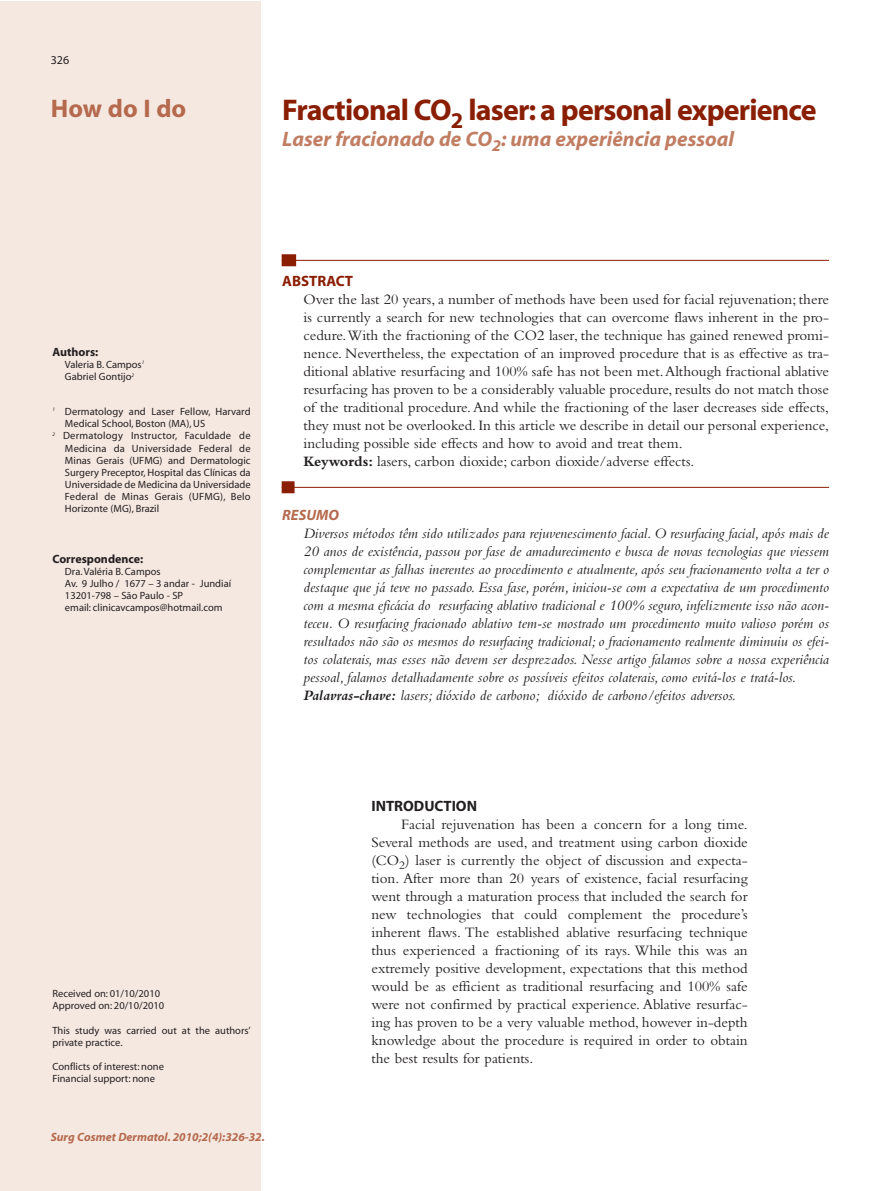
<style>
.page{position:relative;width:893px;height:1191px;background:#fff}
.page>*{position:absolute;margin:0;border:0;box-sizing:border-box;transform-origin:0 0}
.t1{font:700 30px "Myriad";letter-spacing:-.03em;color:#8a1e03}
.t2{font:700 25.5px "Myriad";color:#b5694d}
.t3{font:italic 700 21px "Myriad";color:#c17d62}
.t4{font:15px/18px "Bembo";color:#231f20}
.t5{font:italic 15px/18px "Bembo";color:#231f20}
.t6{font:700 15px "Myriad";color:#231f20}
.t7{font:700 15px "Myriad";color:#8a1e03}
.t8{font:italic 700 15px "Myriad";color:#b5694d}
.t9{font:italic 700 12px "Myriad";color:#b5694d}
.t10{font:700 12px "Myriad";color:#231f20}
.t11{font:12px "Myriad";color:#231f20}
.t12{font:10.5px/12.1px "Myriad";color:#231f20}
.t13{font:10.5px "Myriad";letter-spacing:.02em;color:#231f20}
.s1{font-weight:700}
</style>
<div class="page">
<div style="left:0;top:1px;width:261px;height:1190px;background:#f5e8e1"></div>
<hr style="left:282px;top:260px;width:547px;height:1px;background:#8a1e03">
<div style="left:282px;top:254px;width:14px;height:12px;background:#8a1e03"></div>
<hr style="left:282px;top:487px;width:547px;height:1px;background:#8a1e03">
<div style="left:282px;top:481px;width:13px;height:12px;background:#8a1e03"></div>
<p class="t11" style="left:51px;top:56px;width:20px">326</p>
<h2 class="t2" style="left:51px;top:99px;width:137px">How do I do</h2>
<h1 class="t1" style="left:282px;top:99px;width:536px">Fractional CO<sub>2</sub> laser: a personal experience</h1>
<h3 class="t3" style="left:282px;top:131px;width:453px">Laser fracionado de CO<sub>2</sub>: uma experiência pessoal</h3>
<p class="t10" style="left:52px;top:347px;width:47px">Authors:</p>
<p class="t12" style="left:65px;top:359px;width:81px">Valeria B. Campos<sup>1<br></sup>Gabriel Gontijo<sup>2</sup></p>
<p class="t12" style="left:52px;top:406px;width:200px"><sup>1</sup> Dermatology and Laser Fellow, Harvard</p>
<p class="t12" style="left:65px;top:418px;width:142px">Medical School, Boston (MA), US</p>
<p class="t13" style="left:52px;top:432px;width:200px"><sup>2</sup> Dermatology Instructor, Faculdade de</p>
<p class="t13" style="left:65px;top:444px;width:187px">Medicina da Universidade Federal de</p>
<p class="t12" style="left:65px;top:455px;width:187px">Minas Gerais (UFMG) and Dermatologic</p>
<p class="t12" style="left:65px;top:467px;width:187px">Surgery Preceptor, Hospital das Clínicas da</p>
<p class="t12" style="left:65px;top:479px;width:187px">Universidade de Medicina da Universidade</p>
<p class="t13" style="left:65px;top:493px;width:187px">Federal de Minas Gerais (UFMG), Belo</p>
<p class="t12" style="left:65px;top:503px;width:96px">Horizonte (MG), Brazil</p>
<p class="t10" style="left:52px;top:554px;width:92px">Correspondence:</p>
<p class="t12" style="left:65px;top:566px;width:168px">Dra. Valéria B. Campos<br>Av. 9 Julho / 1677 – 3 andar - Jundiaí<br>13201-798 – São Paulo - SP<br>email: clinicavcampos@hotmail.com</p>
<p class="t7" style="left:282px;top:275px;width:72px">ABSTRACT</p>
<p class="t4" style="left:303px;top:291px;width:527px">Over the last 20 years, a number of methods have been used for facial rejuvenation; there is currently a search for new technologies that can overcome flaws inherent in the pro&shy;cedure.With the fractioning of the CO2 laser, the technique has gained renewed promi&shy;nence. Nevertheless, the expectation of an improved procedure that is as effective as tra&shy;ditional ablative resurfacing and 100% safe has not been met.Although fractional ablative resurfacing has proven to be a considerably valuable procedure, results do not match those of the traditional procedure.And while the fractioning of the laser decreases side effects, they must not be overlooked. In this article we describe in detail our personal experience, including possible side effects and how to avoid and treat them.<br><span class="s1">Keywords:</span> lasers, carbon dioxide; carbon dioxide/adverse effects.</p>
<p class="t8" style="left:282px;top:509px;width:58px">RESUMO</p>
<p class="t5" style="left:303px;top:525px;width:527px">Diversos métodos têm sido utilizados para rejuvenescimento facial. O resurfacing facial, após mais de 20 anos de existência, passou por fase de amadurecimento e busca de novas tecnologias que viessem complementar as falhas inerentes ao procedimento e atualmente, após seu fracionamento volta a ter o destaque que já teve no passado. Essa fase, porém, iniciou-se com a expectativa de um procedimento com a mesma eficácia do resurfacing ablativo tradicional e 100% seguro, infelizmente isso não acon&shy;teceu. O resurfacing fracionado ablativo tem-se mostrado um procedimento muito valioso porém os resultados não são os mesmos do resurfacing tradicional; o fracionamento realmente diminuiu os efei&shy;tos colaterais, mas esses não devem ser desprezados. Nesse artigo falamos sobre a nossa experiência pessoal, falamos detalhadamente sobre os possíveis efeitos colaterais, como evitá-los e tratá-los.<br><span class="s1">Palavras-chave:</span> lasers; dióxido de carbono; dióxido de carbono/efeitos adversos.</p>
<p class="t12" style="left:52px;top:988px;width:113px">Received on: 01/10/2010<br>Approved on: 20/10/2010</p>
<p class="t12" style="left:52px;top:1024px;width:200px">This study was carried out at the authors’ private practice.</p>
<p class="t12" style="left:52px;top:1061px;width:113px">Conflicts of interest: none<br>Financial support: none</p>
<p class="t9" style="left:51px;top:1132px;width:216px">Surg Cosmet Dermatol. 2010;2(4):326-32.</p>
<p class="t6" style="left:371px;top:800px;width:107px">INTRODUCTION</p>
<p class="t4" style="left:371px;top:817px;width:378px;text-align:justify;text-indent:30px">Facial rejuvenation has been a concern for a long time.<br>Several methods are used, and treatment using carbon dioxide (CO<sub>2</sub>) laser is currently the object of discussion and expecta&shy;tion. After more than 20 years of existence, facial resurfacing went through a maturation process that included the search for new technologies that could complement the procedure’s inherent flaws. The established ablative resurfacing technique thus experienced a fractioning of its rays. While this was an extremely positive development, expectations that this method would be as efficient as traditional resurfacing and 100% safe were not confirmed by practical experience. Ablative resurfac&shy;ing has proven to be a very valuable method, however in-depth knowledge about the procedure is required in order to obtain the best results for patients.</p>
</div>
